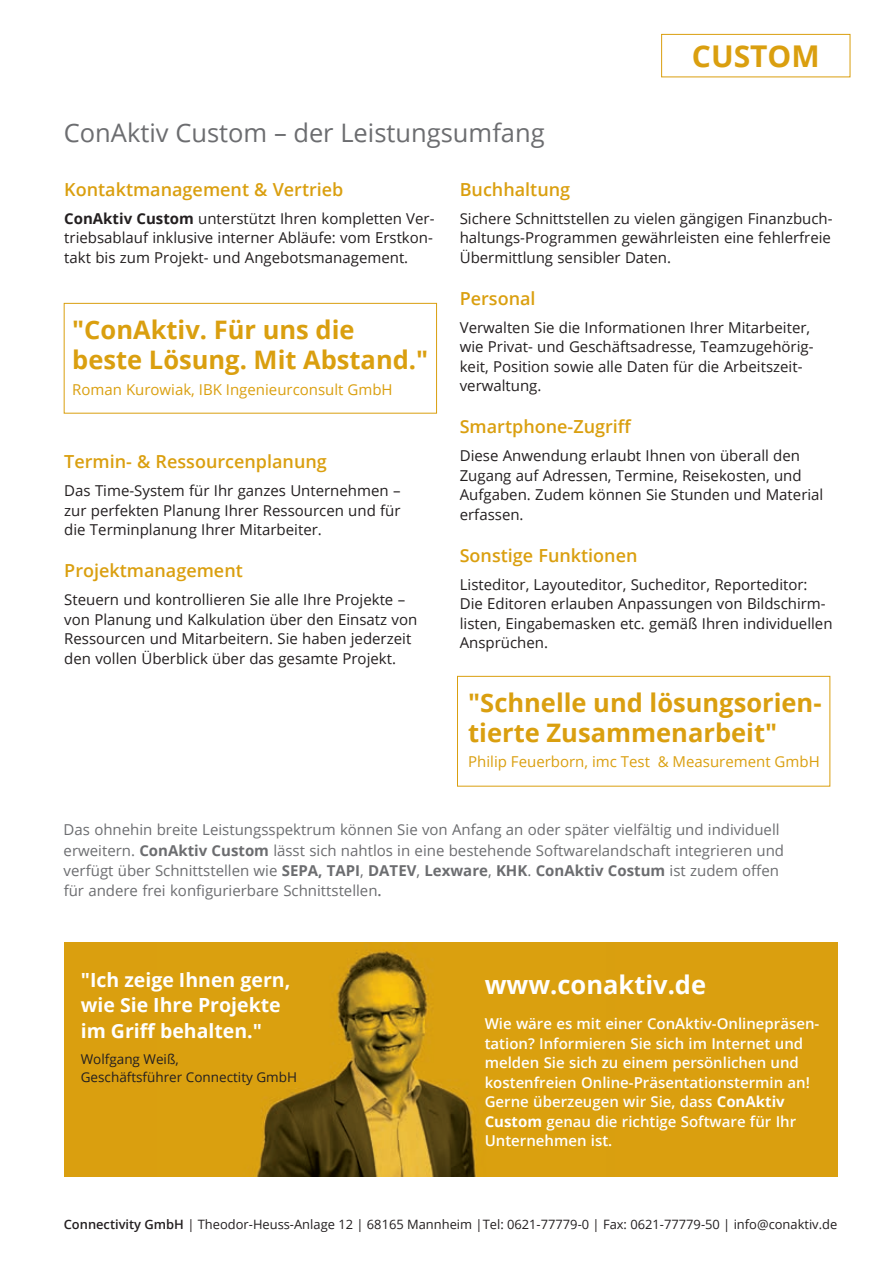
<style>
.page{position:relative;width:893px;height:1263px;background:#fff}
.page>*{position:absolute;margin:0;border:0;box-sizing:border-box;transform-origin:0 0}
.t1{font:700 30px "Open Sans";color:#da9f0f}
.t2{font:700 25.5px/30px "Open Sans";color:#da9f0f}
.t3{font:25.5px "Open Sans";color:#6c6d70}
.t4{font:700 25.5px "Open Sans";color:#fff}
.t5{font:700 19.5px/25.5px "Open Sans";color:#fff}
.t6{font:600 18px "Open Sans";color:#da9f0f}
.t7{font:15px/19.5px "Open Sans";color:#231f20}
.t8{font:15px/20.2px "Open Sans";color:#6c6d70}
.t9{font:600 15px/19.5px "Open Sans";color:#fff}
.t10{font:15px "Open Sans";color:#da9f0f}
.t11{font:13.5px/18px "Open Sans";color:#231f20}
.t12{font:12.9px "Open Sans";color:#231f20}
.s1{font-weight:700}
.s2{font-weight:600}
</style>
<div class="page">
<div style="left:64px;top:942px;width:774px;height:234px;background:#da9f0f"></div>
<img style="left:256px;top:945px;width:220px;height:231px">
<div style="left:661px;top:34px;width:189px;height:43px;border:1px solid #da9f0f"></div>
<div style="left:457px;top:676px;width:373px;height:110px;border:1px solid #da9f0f"></div>
<div style="left:64px;top:303px;width:373px;height:111px;border:1px solid #da9f0f"></div>
<h2 class="t3" style="left:64px;top:115px;width:482px">ConAktiv Custom – der Leistungsumfang</h2>
<h1 class="t1" style="left:692px;top:35px;width:129px">CUSTOM</h1>
<p class="t6" style="left:64px;top:177px;width:281px">Kontaktmanagement &amp; Vertrieb</p>
<p class="t7" style="left:64px;top:208px;width:372px;text-align:justify"><span class="s1">ConAktiv Custom</span> unterstützt Ihren kompletten Ver&shy;triebsablauf inklusive interner Abläufe: vom Erstkon&shy;takt bis zum Projekt- und Angebotsmanagement.</p>
<h2 class="t2" style="left:72px;top:314px;width:357px">″ConAktiv. Für uns die beste Lösung. Mit Abstand.″</h2>
<p class="t10" style="left:72px;top:379px;width:322px">Roman Kurowiak, IBK Ingenieurconsult GmbH</p>
<p class="t6" style="left:64px;top:449px;width:264px">Termin- &amp; Ressourcenplanung</p>
<p class="t7" style="left:64px;top:481px;width:338px;text-align:justify">Das Time-System für Ihr ganzes Unternehmen – zur perfekten Planung Ihrer Ressourcen und für die Terminplanung Ihrer Mitarbeiter.</p>
<p class="t6" style="left:64px;top:558px;width:180px">Projektmanagement</p>
<p class="t7" style="left:64px;top:590px;width:355px">Steuern und kontrollieren Sie alle Ihre Projekte – von Planung und Kalkulation über den Einsatz von Ressourcen und Mitarbeitern. Sie haben jederzeit den vollen Überblick über das gesamte Projekt.</p>
<p class="t6" style="left:460px;top:177px;width:112px">Buchhaltung</p>
<p class="t7" style="left:460px;top:208px;width:374px;text-align:justify">Sichere Schnittstellen zu vielen gängigen Finanzbuch&shy;haltungs-Programmen gewährleisten eine fehlerfreie Übermittlung sensibler Daten.</p>
<p class="t6" style="left:460px;top:286px;width:77px">Personal</p>
<p class="t7" style="left:460px;top:317px;width:355px">Verwalten Sie die Informationen Ihrer Mitarbeiter, wie Privat- und Geschäftsadresse, Teamzugehörig&shy;keit, Position sowie alle Daten für die Arbeitszeit&shy;verwaltung.</p>
<p class="t6" style="left:460px;top:414px;width:174px">Smartphone-Zugriff</p>
<p class="t7" style="left:460px;top:446px;width:365px">Diese Anwendung erlaubt Ihnen von überall den Zugang auf Adressen, Termine, Reisekosten, und Aufgaben. Zudem können Sie Stunden und Material erfassen.</p>
<p class="t6" style="left:460px;top:543px;width:179px">Sonstige Funktionen</p>
<p class="t7" style="left:460px;top:574px;width:374px">Listeditor, Layouteditor, Sucheditor, Reporteditor:<br>Die Editoren erlauben Anpassungen von Bildschirm&shy;listen, Eingabemasken etc. gemäß Ihren individuellen Ansprüchen.</p>
<h2 class="t2" style="left:468px;top:687px;width:355px">″Schnelle und lösungsorien&shy;tierte Zusammenarbeit″</h2>
<p class="t10" style="left:468px;top:752px;width:353px">Philip Feuerborn, imc Test &amp; Measurement GmbH</p>
<p class="t8" style="left:64px;top:819px;width:722px">Das ohnehin breite Leistungsspektrum können Sie von Anfang an oder später vielfältig und individuell erweitern. <span class="s1">ConAktiv Custom</span> lässt sich nahtlos in eine bestehende Softwarelandschaft integrieren und verfügt über Schnittstellen wie <span class="s1">SEPA, TAPI</span>, <span class="s1">DATEV</span>, <span class="s1">Lexware</span>, <span class="s1">KHK</span>. <span class="s1">ConAktiv Costum</span> ist zudem offen für andere frei konfigurierbare Schnittstellen<span class="s2">.</span></p>
<h3 class="t5" style="left:81px;top:966px;width:211px">″Ich zeige Ihnen gern, wie Sie Ihre Projekte im Griff behalten.″</h3>
<p class="t11" style="left:81px;top:1050px;width:218px">Wolfgang Weiß,<br>Geschäftsführer Connectity GmbH</p>
<h2 class="t4" style="left:485px;top:966px;width:223px">www.conaktiv.de</h2>
<p class="t9" style="left:485px;top:1014px;width:336px">Wie wäre es mit einer ConAktiv-Onlinepräsen&shy;tation? Informieren Sie sich im Internet und melden Sie sich zu einem persönlichen und kostenfreien Online-Präsentationstermin an!<br>Gerne überzeugen wir Sie, dass <span class="s1">ConAktiv Custom</span> genau die richtige Software für Ihr Unternehmen ist.</p>
<p class="t12" style="left:64px;top:1215px;width:775px"><span class="s2">Connectivity GmbH</span> | Theodor-Heuss-Anlage 12 | 68165 Mannheim |Tel: 0621-77779-0 | Fax: 0621-77779-50 | info@conaktiv.de</p>
</div>
